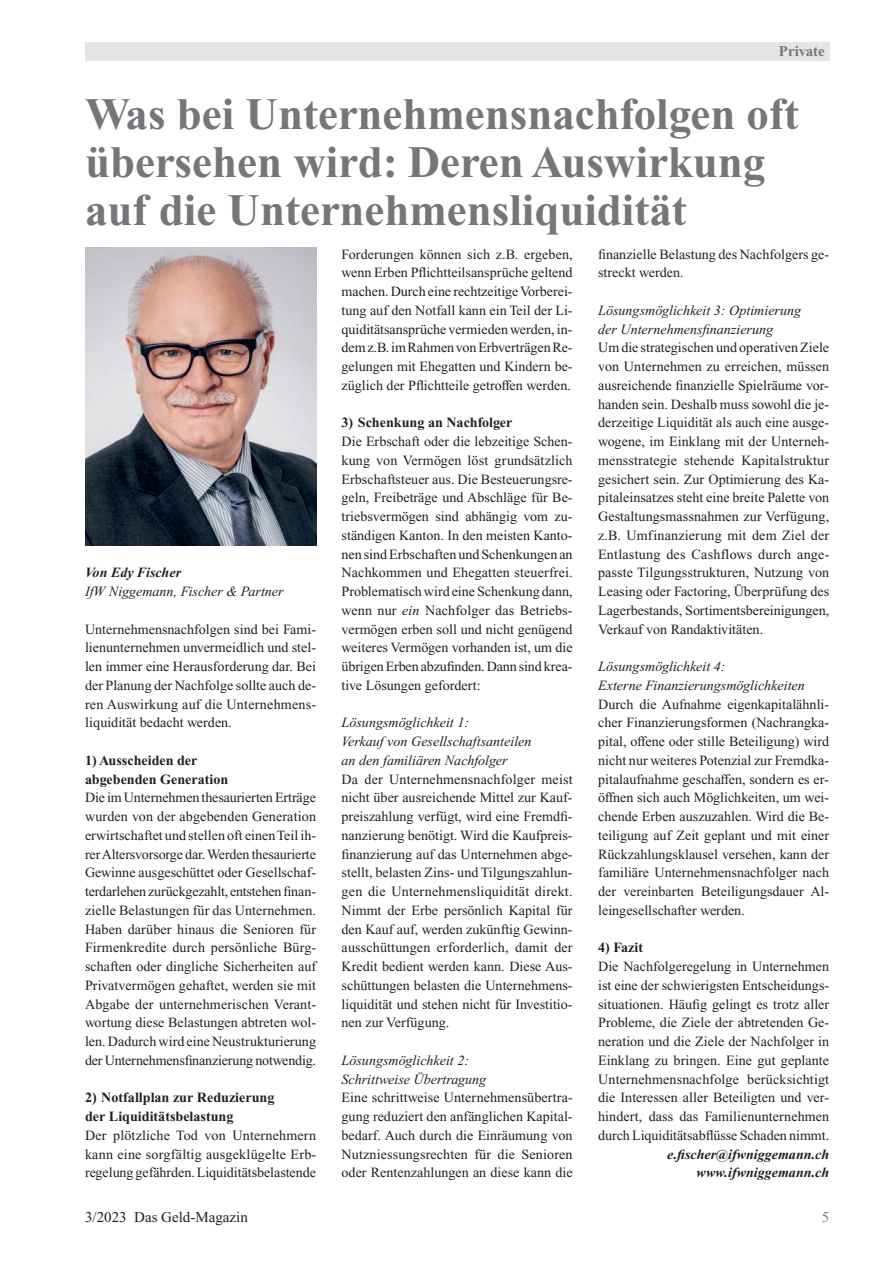
<style>
.page{position:relative;width:893px;height:1263px;background:#fff}
.page>*{position:absolute;margin:0;border:0;box-sizing:border-box;transform-origin:0 0}
.t1{font:700 45px/48px "Times New Roman PS Std";color:#757679}
.t2{font:15px "Times New Roman PS Std";color:#231f20}
.t3{font:700 15px "Times New Roman PS Std";color:#757679}
.t4{font:15px "Times New Roman PS Std";color:#808285}
.t5{font:14.1px/18.8px "Times New Roman PS Std";color:#231f20;text-align:justify}
.t6{font:italic 14.1px/18.8px "Times New Roman PS Std";color:#231f20}
.t7{font:700 14.1px/18.8px "Times New Roman PS Std";color:#231f20}
.t8{font:italic 700 14.1px/18.8px "Times New Roman PS Std";color:#231f20;text-align:right}
.s1{font-style:italic}
</style>
<div class="page">
<div style="left:85px;top:43px;width:744px;height:18px;background:#e4e5e7"></div>
<img style="left:85px;top:248px;width:231px;height:298px">
<p class="t3" style="left:779px;top:46px;width:48px">Private</p>
<h1 class="t1" style="left:85px;top:95px;width:716px">Was bei Unternehmensnachfolgen oft übersehen wird: Deren Auswirkung auf die Unternehmensliquidität</h1>
<p class="t8" style="left:85px;top:565px;width:98px">Von Edy Fischer</p>
<p class="t6" style="left:85px;top:583px;width:200px">IfW Niggemann, Fischer &amp; Partner</p>
<p class="t5" style="left:85px;top:621px;width:233px">Unternehmensnachfolgen sind bei Fami&shy;lienunternehmen unvermeidlich und stel&shy;len immer eine Herausforderung dar. Bei der Planung der Nachfolge sollte auch de&shy;ren Auswirkung auf die Unternehmens&shy;liquidität bedacht werden.</p>
<p class="t7" style="left:85px;top:752px;width:145px">1) Ausscheiden der abgebenden Generation</p>
<p class="t5" style="left:85px;top:789px;width:233px">Die im Unternehmen thesaurierten Erträge wurden von der abgebenden Generation erwirtschaftet und stellen oft einen Teil ih&shy;rer Altersvorsorge dar. Werden thesaurierte Gewinne ausgeschüttet oder Gesellschaf&shy;terdarlehen zurückgezahlt, entstehen finan&shy;zielle Belastungen für das Unternehmen.<br>Haben darüber hinaus die Senioren für Firmenkredite durch persönliche Bürg&shy;schaften oder dingliche Sicherheiten auf Privatvermögen gehaftet, werden sie mit Abgabe der unternehmerischen Verant&shy;wortung diese Belastungen abtreten wol&shy;len. Dadurch wird eine Neustrukturierung der Unternehmensfinanzierung notwendig.</p>
<p class="t7" style="left:85px;top:1090px;width:191px">2) Notfallplan zur Reduzierung der Liquiditätsbelastung</p>
<p class="t5" style="left:85px;top:1127px;width:233px">Der plötzliche Tod von Unternehmern kann eine sorgfältig ausgeklügelte Erb&shy;regelung gefährden. Liquiditätsbelastende</p>
<p class="t5" style="left:342px;top:246px;width:233px">Forderungen können sich z.B. ergeben, wenn Erben Pflichtteilsansprüche geltend machen. Durch eine rechtzeitige Vorberei&shy;tung auf den Notfall kann ein Teil der Li&shy;quiditätsansprüche vermieden werden, in&shy;dem z.B. im Rahmen von Erbverträgen Re&shy;gelungen mit Ehegatten und Kindern be&shy;züglich der Pflichtteile getroffen werden.</p>
<p class="t7" style="left:342px;top:415px;width:172px">3) Schenkung an Nachfolger</p>
<p class="t5" style="left:342px;top:433px;width:233px">Die Erbschaft oder die lebzeitige Schen&shy;kung von Vermögen löst grundsätzlich Erbschaftsteuer aus. Die Besteuerungsre&shy;geln, Freibeträge und Abschläge für Be&shy;triebsvermögen sind abhängig vom zu&shy;ständigen Kanton. In den meisten Kanto&shy;nen sind Erbschaften und Schenkungen an Nachkommen und Ehegatten steuerfrei.<br>Problematisch wird eine Schenkung dann, wenn nur <span class="s1">ein</span> Nachfolger das Betriebs&shy;vermögen erben soll und nicht genügend weiteres Vermögen vorhanden ist, um die übrigen Erben abzufinden. Dann sind krea&shy;tive Lösungen gefordert:</p>
<p class="t6" style="left:342px;top:714px;width:191px">Lösungsmöglichkeit 1:<br>Verkauf von Gesellschaftsanteilen an den familiären Nachfolger</p>
<p class="t5" style="left:342px;top:771px;width:233px">Da der Unternehmensnachfolger meist nicht über ausreichende Mittel zur Kauf&shy;preiszahlung verfügt, wird eine Fremdfi&shy;nanzierung benötigt. Wird die Kaufpreis&shy;finanzierung auf das Unternehmen abge&shy;stellt, belasten Zins- und Tilgungszahlun&shy;gen die Unternehmensliquidität direkt.<br>Nimmt der Erbe persönlich Kapital für den Kauf auf, werden zukünftig Gewinn&shy;ausschüttungen erforderlich, damit der Kredit bedient werden kann. Diese Aus&shy;schüttungen belasten die Unternehmens&shy;liquidität und stehen nicht für Investitio&shy;nen zur Verfügung.</p>
<p class="t6" style="left:342px;top:1052px;width:146px">Lösungsmöglichkeit 2:<br>Schrittweise Übertragung</p>
<p class="t5" style="left:342px;top:1089px;width:233px">Eine schrittweise Unternehmensübertra&shy;gung reduziert den anfänglichen Kapital&shy;bedarf. Auch durch die Einräumung von Nutzniessungsrechten für die Senioren oder Rentenzahlungen an diese kann die</p>
<p class="t5" style="left:598px;top:246px;width:233px">finanzielle Belastung des Nachfolgers ge&shy;streckt werden.</p>
<p class="t6" style="left:598px;top:302px;width:205px">Lösungsmöglichkeit 3: Optimierung der Unternehmensfinanzierung</p>
<p class="t5" style="left:598px;top:339px;width:233px">Um die strategischen und operativen Ziele von Unternehmen zu erreichen, müssen ausreichende finanzielle Spielräume vor&shy;handen sein. Deshalb muss sowohl die je&shy;derzeitige Liquidität als auch eine ausge&shy;wogene, im Einklang mit der Unterneh&shy;mensstrategie stehende Kapitalstruktur gesichert sein. Zur Optimierung des Ka&shy;pitaleinsatzes steht eine breite Palette von Gestaltungsmassnahmen zur Verfügung, z.B. Umfinanzierung mit dem Ziel der Entlastung des Cashflows durch ange&shy;passte Tilgungsstrukturen, Nutzung von Leas ing oder Factoring, Überprüfung des Lagerbestands, Sortimentsbereinigungen, Verkauf von Randaktivitäten.</p>
<p class="t6" style="left:598px;top:658px;width:208px">Lösungsmöglichkeit 4:<br>Externe Finanzierungsmöglichkeiten</p>
<p class="t5" style="left:598px;top:696px;width:233px">Durch die Aufnahme eigenkapitalähnli&shy;cher Finanzierungsformen (Nachrangka&shy;pital, offene oder stille Beteiligung) wird nicht nur weiteres Potenzial zur Fremdka&shy;pitalaufnahme geschaffen, sondern es er&shy;öffnen sich auch Möglichkeiten, um wei&shy;chende Erben auszuzahlen. Wird die Be&shy;teiligung auf Zeit geplant und mit einer Rückzahlungsklausel versehen, kann der familiäre Unternehmensnachfolger nach der vereinbarten Beteiligungsdauer Al&shy;leingesellschafter werden.</p>
<p class="t7" style="left:598px;top:940px;width:46px">4) Fazit</p>
<p class="t5" style="left:598px;top:958px;width:233px">Die Nachfolgeregelung in Unternehmen ist eine der schwierigsten Entscheidungs&shy;situationen. Häufig gelingt es trotz aller Probleme, die Ziele der abtretenden Ge&shy;neration und die Ziele der Nachfolger in Einklang zu bringen. Eine gut geplante Unternehmensnachfolge berücksichtigt die Interessen aller Beteiligten und ver&shy;hindert, dass das Familienunternehmen durch Liquiditätsabflüsse Schaden nimmt.</p>
<p class="t8" style="left:667px;top:1146px;width:163px">e.fischer@ifwniggemann.ch www.ifwniggemann.ch</p>
<p class="t2" style="left:85px;top:1212px;width:164px">3/2023 Das Geld-Magazin</p>
<p class="t4" style="left:822px;top:1212px;width:9px">5</p>
</div>
